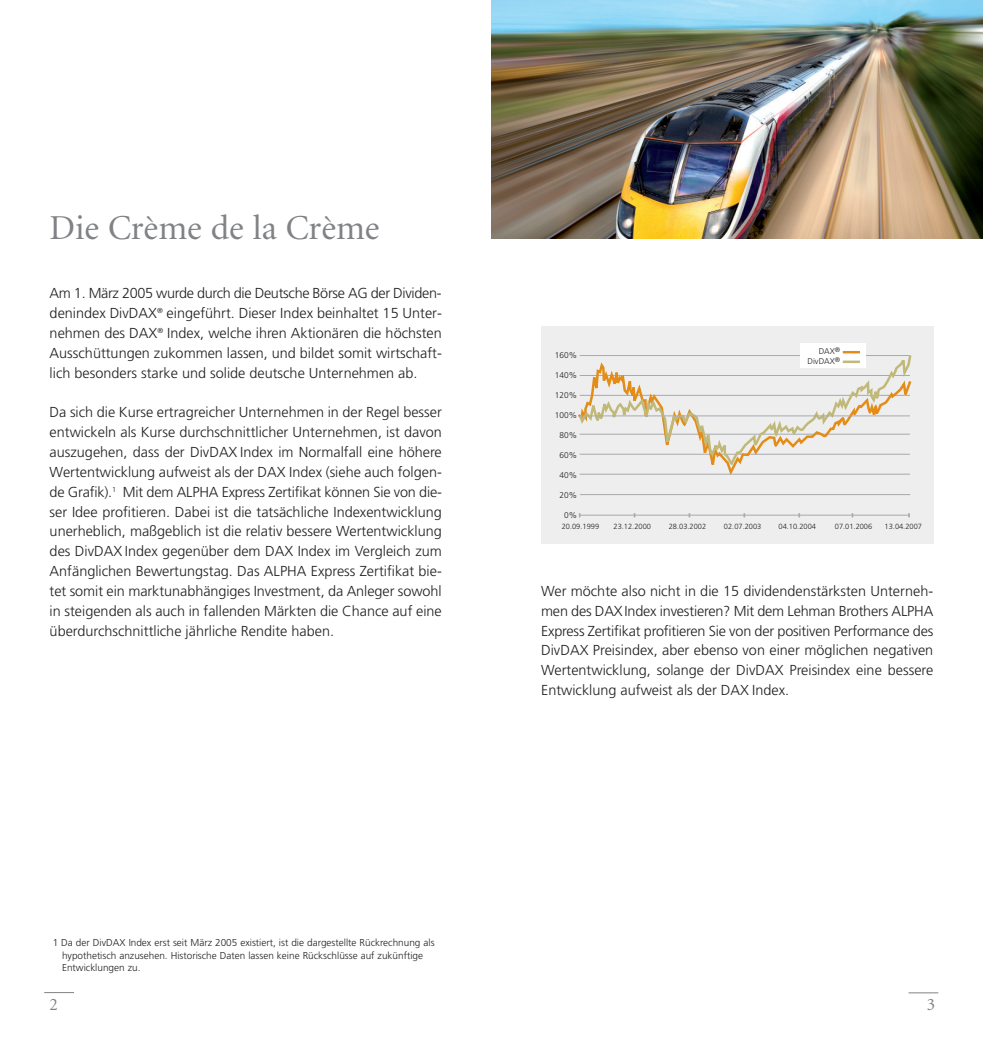
<style>
.page{position:relative;width:983px;height:1042px;background:#fff}
.page>*{position:absolute;margin:0;border:0;box-sizing:border-box;transform-origin:0 0}
.t1{font:35px "Minion";color:#808285}
.t2{font:17.5px "Minion";color:#808285}
.t3{font:300 14.35px/19.8px "Frutiger";color:#231f20;text-align:justify}
.t4{font:300 9.97px/12.2px "Frutiger";color:#231f20}
.t5{font:300 8.22px/10px "Frutiger";color:#231f20;text-align:right}
.t6{font:300 7.52px "Frutiger";color:#231f20}
</style>
<div class="page">
<img style="left:491px;top:0;width:491px;height:239px">
<hr style="left:44px;top:992px;width:30px;height:1px;background:#808285">
<hr style="left:908px;top:992px;width:30px;height:1px;background:#808285">
<div style="left:541px;top:326px;width:392px;height:217px;background:#eeeeef"></div>
<hr style="left:579px;top:515px;width:330px;height:1px;background:#a8a9ad">
<svg style="left:578px;top:352px;width:334px;height:143px"></svg>
<div style="left:800px;top:343px;width:65px;height:25px;background:#fff"></div>
<hr style="left:842px;top:360px;width:17px;height:3px;background:#c0b979">
<svg style="left:842px;top:351px;width:17px;height:2px"></svg>
<hr style="left:579px;top:415px;width:330px;height:1px;background:#a8a9ad">
<hr style="left:579px;top:474px;width:330px;height:1px;background:#a8a9ad">
<h1 class="t1" style="left:50px;top:214px;width:331px">Die Crème de la Crème</h1>
<p class="t3" style="left:50px;top:284px;width:393px">Am 1. März 2005 wurde durch die Deutsche Börse AG der Dividen&shy;denindex DivDAX<sup>®</sup> eingeführt. Dieser Index beinhaltet 15 Unter&shy;nehmen des DAX<sup>®</sup> Index, welche ihren Aktionären die höchsten Ausschüttungen zukommen lassen, und bildet somit wirtschaft&shy;lich besonders starke und solide deutsche Unternehmen ab.</p>
<p class="t3" style="left:50px;top:403px;width:393px">Da sich die Kurse ertragreicher Unternehmen in der Regel besser entwickeln als Kurse durchschnittlicher Unternehmen, ist davon auszugehen, dass der DivDAX Index im Normalfall eine höhere Wertentwicklung aufweist als der DAX Index (siehe auch folgen&shy;de Grafik).<sup>1</sup> Mit dem ALPHA Express Zertifikat können Sie von die&shy;ser Idee profitieren. Dabei ist die tatsächliche Indexentwicklung unerheblich, maßgeblich ist die relativ bessere Wertentwicklung des DivDAX Index gegenüber dem DAX Index im Vergleich zum Anfänglichen Bewertungstag. Das ALPHA Express Zertifikat bie&shy;tet somit ein marktunabhängiges Investment, da Anleger sowohl in steigenden als auch in fallenden Märkten die Chance auf eine überdurchschnittliche jährliche Rendite haben.</p>
<p class="t4" style="left:62px;top:937px;width:374px;text-indent:-9px">1 Da der DivDAX Index erst seit März 2005 existiert, ist die dargestellte Rückrechnung als hypothetisch anzusehen. Historische Daten lassen keine Rückschlüsse auf zukünftige<br>Entwicklungen zu.</p>
<p class="t5" style="left:807px;top:347px;width:34px">DAX<sup>®<br></sup>DivDAX<sup>®</sup></p>
<p class="t5" style="left:555px;top:351px;width:24px">160%</p>
<p class="t5" style="left:555px;top:371px;width:24px">140%</p>
<p class="t5" style="left:555px;top:391px;width:24px">120%</p>
<p class="t5" style="left:555px;top:411px;width:24px">100%</p>
<p class="t5" style="left:559px;top:431px;width:19px">80%</p>
<p class="t5" style="left:559px;top:451px;width:19px">60%</p>
<p class="t5" style="left:559px;top:471px;width:19px">40%</p>
<p class="t5" style="left:559px;top:491px;width:19px">20%</p>
<p class="t5" style="left:564px;top:511px;width:14px">0%</p>
<p class="t6" style="left:561px;top:523px;width:39px">20.09.1999</p>
<p class="t6" style="left:613px;top:523px;width:39px">23.12.2000</p>
<p class="t6" style="left:668px;top:523px;width:39px">28.03.2002</p>
<p class="t6" style="left:723px;top:523px;width:39px">02.07.2003</p>
<p class="t6" style="left:834px;top:523px;width:39px">07.01.2006</p>
<p class="t6" style="left:884px;top:523px;width:39px">13.04.2007</p>
<p class="t6" style="left:778px;top:523px;width:39px">04.10.2004</p>
<p class="t3" style="left:541px;top:582px;width:393px">Wer möchte also nicht in die 15 dividendenstärksten Unterneh&shy;men des DAXIndex investieren? Mit dem Lehman Brothers ALPHA Express Zertifikat profitieren Sie von der positiven Performance des DivDAX Preisindex, aber ebenso von einer möglichen negativen Wertentwicklung, solange der DivDAX Preisindex eine bessere Entwicklung aufweist als der DAX Index.</p>
<p class="t2" style="left:50px;top:997px;width:10px">2</p>
<p class="t2" style="left:926px;top:997px;width:10px">3</p>
</div>
